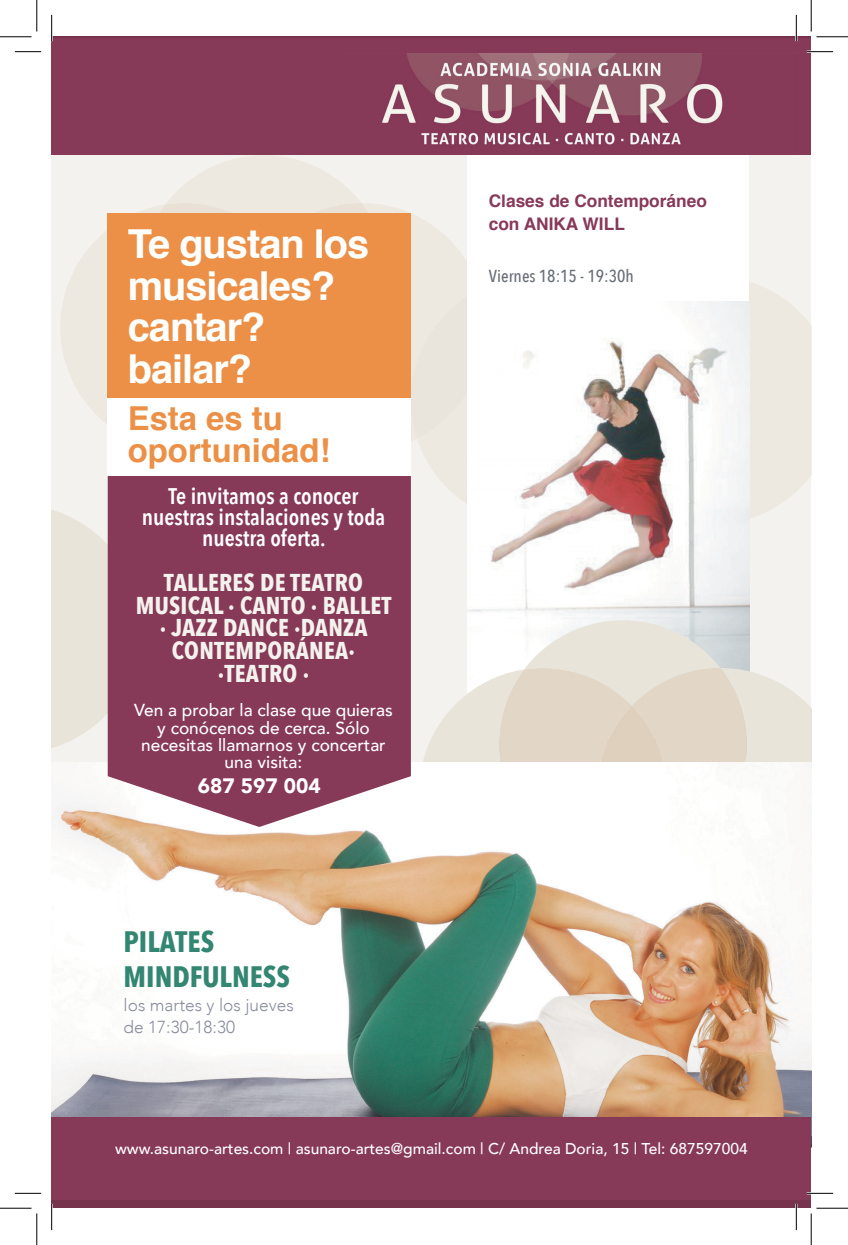
<style>
.page{position:relative;width:848px;height:1245px;background:#fff}
.page>*{position:absolute;margin:0;border:0;box-sizing:border-box;transform-origin:0 0}
.t1{font:700 39.9px/41.6px "Helvetica";letter-spacing:-.025em;color:#fff}
.t2{font:700 32.9px/31.2px "Helvetica";color:#eb9046}
.t3{font:700 29.57px/34.5px "Avenir Next Condensed";color:#338672}
.t4{font:700 24.32px/22.6px "Avenir Next Condensed";letter-spacing:.01em;color:#f4f2ee;text-align:center}
.t5{font:600 22.57px/20.8px "Avenir Next Condensed";color:#fff;text-align:center}
.t6{font:900 20.82px "Avenir";color:#fff}
.t7{font:500 17.32px/17.3px "Avenir";color:#fff;text-align:center}
.t8{font:700 17.32px/22.6px "Helvetica";color:#873958}
.t9{font:300 17.32px/22.2px "Avenir";color:#888c9d}
.t10{font:500 17.32px "Avenir Next Condensed";color:#686f77}
.t11{font:500 15.58px "Avenir";color:#fff}
</style>
<div class="page">
<div style="left:52px;top:100px;width:759px;height:663px;background:#f4f2ee"></div>
<div style="left:52px;top:38px;width:759px;height:117px;background:#873958"></div>
<svg style="left:61px;top:212px;width:79px;height:239px;fill:#ede9e1"></svg>
<svg style="left:388px;top:206px;width:79px;height:71px;fill:#ede9e1"></svg>
<svg style="left:140px;top:156px;width:248px;height:57px"></svg>
<svg style="left:411px;top:277px;width:56px;height:227px;fill:#ede9e1"></svg>
<svg style="left:749px;top:282px;width:62px;height:238px;fill:#ede9e1"></svg>
<svg style="left:52px;top:504px;width:56px;height:249px"></svg>
<div style="left:467px;top:155px;width:282px;height:603px;background:#fff"></div>
<img style="left:467px;top:301px;width:282px;height:367px">
<div style="left:108px;top:213px;width:303px;height:184px;background:#eb9046"></div>
<img style="left:382px;top:53px;width:341px;height:92px">
<svg style="left:423px;top:676px;width:76px;height:86px;fill:#e9e4d9"></svg>
<svg style="left:746px;top:668px;width:65px;height:94px;fill:#e9e4d9"></svg>
<svg style="left:499px;top:620px;width:247px;height:142px;background:#e4ddd1"></svg>
<img style="left:52px;top:762px;width:759px;height:384px">
<svg style="left:108px;top:475px;width:303px;height:351px;background:#8f4763"></svg>
<div style="left:108px;top:397px;width:303px;height:78px;background:#fff"></div>
<div style="left:52px;top:1117px;width:758px;height:82px;background:#873958"></div>
<hr style="left:806px;top:51px;width:26px;height:2px;background:#fff">
<hr style="left:806px;top:1191px;width:26px;height:3px;background:#fff">
<hr style="left:51px;top:15px;width:2px;height:26px;background:#fff">
<hr style="left:795px;top:15px;width:2px;height:26px;background:#fff">
<svg style="left:15px;top:51px;width:26px;height:1px"></svg>
<svg style="left:806px;top:51px;width:26px;height:1px"></svg>
<svg style="left:15px;top:1192px;width:26px;height:1px"></svg>
<svg style="left:806px;top:1192px;width:26px;height:1px"></svg>
<svg style="left:51px;top:15px;width:1px;height:26px"></svg>
<svg style="left:51px;top:1203px;width:1px;height:26px"></svg>
<svg style="left:795px;top:15px;width:1px;height:26px"></svg>
<svg style="left:795px;top:1203px;width:1px;height:26px"></svg>
<hr style="left:0;top:36px;width:32px;height:1px;background:#000">
<hr style="left:816px;top:36px;width:31px;height:1px;background:#000">
<hr style="left:0;top:1207px;width:32px;height:1px;background:#000">
<hr style="left:816px;top:1207px;width:31px;height:1px;background:#000">
<hr style="left:36px;top:0;width:1px;height:31px;background:#000">
<hr style="left:36px;top:1213px;width:1px;height:31px;background:#000">
<hr style="left:810px;top:0;width:1px;height:31px;background:#000">
<hr style="left:810px;top:1213px;width:1px;height:31px;background:#000">
<h1 class="t1" style="left:128px;top:224px;width:243px">Te gustan los musicales? cantar? bailar?</h1>
<h2 class="t2" style="left:128px;top:403px;width:204px">Esta es tu oportunidad!</h2>
<h3 class="t5" style="left:142px;top:485px;width:245px">Te invitamos a conocer nuestras instalaciones y toda nuestra oferta.</h3>
<h3 class="t4" style="left:136px;top:571px;width:257px">TALLERES DE TEATRO<br>MUSICAL · CANTO · BALLET · JAZZ DANCE ·DANZA<br>CONTEMPORÁNEA· ·TEATRO ·</h3>
<p class="t7" style="left:134px;top:700px;width:260px">Ven a probar la clase que quieras y conócenos de cerca. Sólo necesitas llamarnos y concertar una visita:</p>
<p class="t6" style="left:198px;top:768px;width:124px">687 597 004</p>
<h3 class="t3" style="left:124px;top:924px;width:168px">PILATES<br>MINDFULNESS</h3>
<p class="t9" style="left:124px;top:993px;width:172px">los martes y los jueves de 17:30-18:30</p>
<p class="t8" style="left:488px;top:190px;width:219px">Clases de Contemporáneo con ANIKA WILL</p>
<p class="t10" style="left:489px;top:265px;width:146px">Viernes 18:15 - 19:30h</p>
<p class="t11" style="left:115px;top:1134px;width:634px">www.asunaro-artes.com | asunaro-artes@gmail.com | C/ Andrea Doria, 15 | Tel: 687597004</p>
</div>
